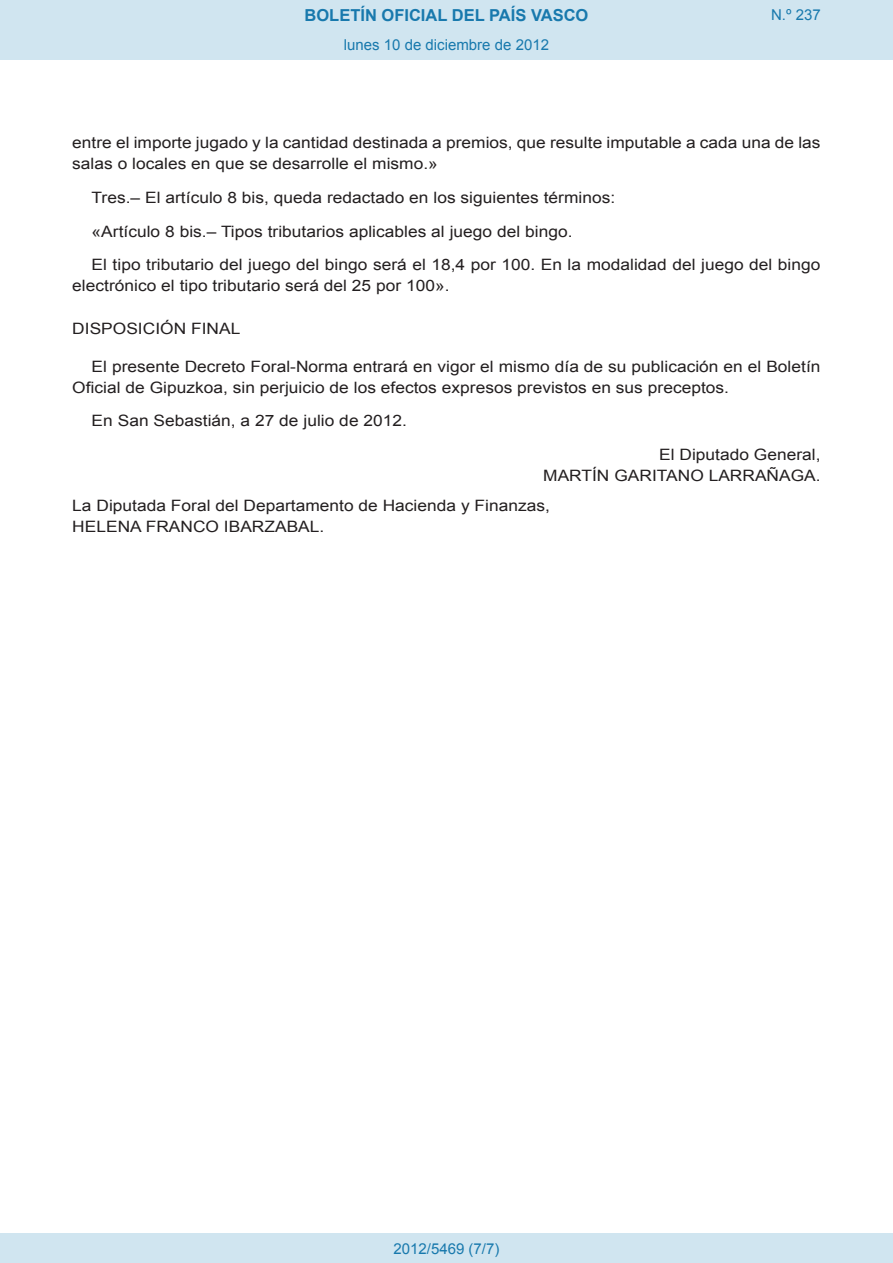
<style>
.page{position:relative;width:893px;height:1263px;background:#fff}
.page>*{position:absolute;margin:0;border:0;box-sizing:border-box;transform-origin:0 0}
.t1{font:700 16.5px "Arial";color:#1879ad}
.BOPVDetalle{font:15.6px/21px "Arial";color:#231f20;scale:1.11 1}
.BOPVFirmaPuesto{font:15.6px "Arial";color:#231f20;scale:1.11 1}
.BOPVFirmaLugFec{font:15.6px "Arial";color:#231f20;scale:1.11 1}
.BOPVNombreLehen2{font:15.6px "Arial";color:#231f20;scale:1.11 1}
.BOPVFirmaNombre{font:15.6px "Arial";color:#231f20;scale:1.11 1}
.BOPVPuestoLehen2{font:15.6px "Arial";color:#231f20;scale:1.11 1}
.BOPVDisposicion{font:15.6px "Arial";color:#231f20;scale:1.11 1}
.Paginacion_Centro{font:15px "Arial";color:#1879ad}
</style>
<div class="page">
<div style="left:0;top:0;width:893px;height:60px;background:#d0e5f0"></div>
<div style="left:0;top:1233px;width:893px;height:30px;background:#d0e5f0"></div>
<p class="t1" style="left:305px;top:4px;width:285px">BOLETÍN OFICIAL DEL PAÍS VASCO</p>
<p class="Paginacion_Centro" style="left:344px;top:35px;width:207px">lunes 10 de diciembre de 2012</p>
<p class="Paginacion_Centro" style="left:771px;top:5px;width:51px">N.º 237</p>
<p class="BOPVDetalle" style="left:72px;top:132px;width:676px">entre el importe jugado y la cantidad destinada a premios, que resulte imputable a cada una de las salas o locales en que se desarrolle el mismo.»</p>
<p class="BOPVDetalle" style="left:92px;top:187px;width:473px">Tres.– El artículo 8 bis, queda redactado en los siguientes términos:</p>
<p class="BOPVDetalle" style="left:92px;top:221px;width:435px">«Artículo 8 bis.– Tipos tributarios aplicables al juego del bingo.</p>
<p class="BOPVDetalle" style="left:72px;top:255px;width:675px;text-indent:19px">El tipo tributario del juego del bingo será el 18,4 por 100. En la modalidad del juego del bingo electrónico el tipo tributario será del 25 por 100».</p>
<p class="BOPVDisposicion" style="left:72px;top:318px;width:153px">DISPOSICIÓN FINAL</p>
<p class="BOPVDetalle" style="left:72px;top:356px;width:676px;text-indent:19px">El presente Decreto Foral-Norma entrará en vigor el mismo día de su publicación en el Boletín<br>Oficial de Gipuzkoa, sin perjuicio de los efectos expresos previstos en sus preceptos.</p>
<p class="BOPVFirmaLugFec" style="left:92px;top:411px;width:286px">En San Sebastián, a 27 de julio de 2012.</p>
<p class="BOPVPuestoLehen2" style="left:659px;top:444px;width:147px">El Diputado General,</p>
<p class="BOPVNombreLehen2" style="left:543px;top:465px;width:251px">MARTÍN GARITANO LARRAÑAGA.</p>
<p class="BOPVFirmaPuesto" style="left:72px;top:495px;width:432px">La Diputada Foral del Departamento de Hacienda y Finanzas,</p>
<p class="BOPVFirmaNombre" style="left:72px;top:516px;width:229px">HELENA FRANCO IBARZABAL.</p>
<p class="Paginacion_Centro" style="left:393px;top:1238px;width:107px">2012/5469 (7/7)</p>
</div>
